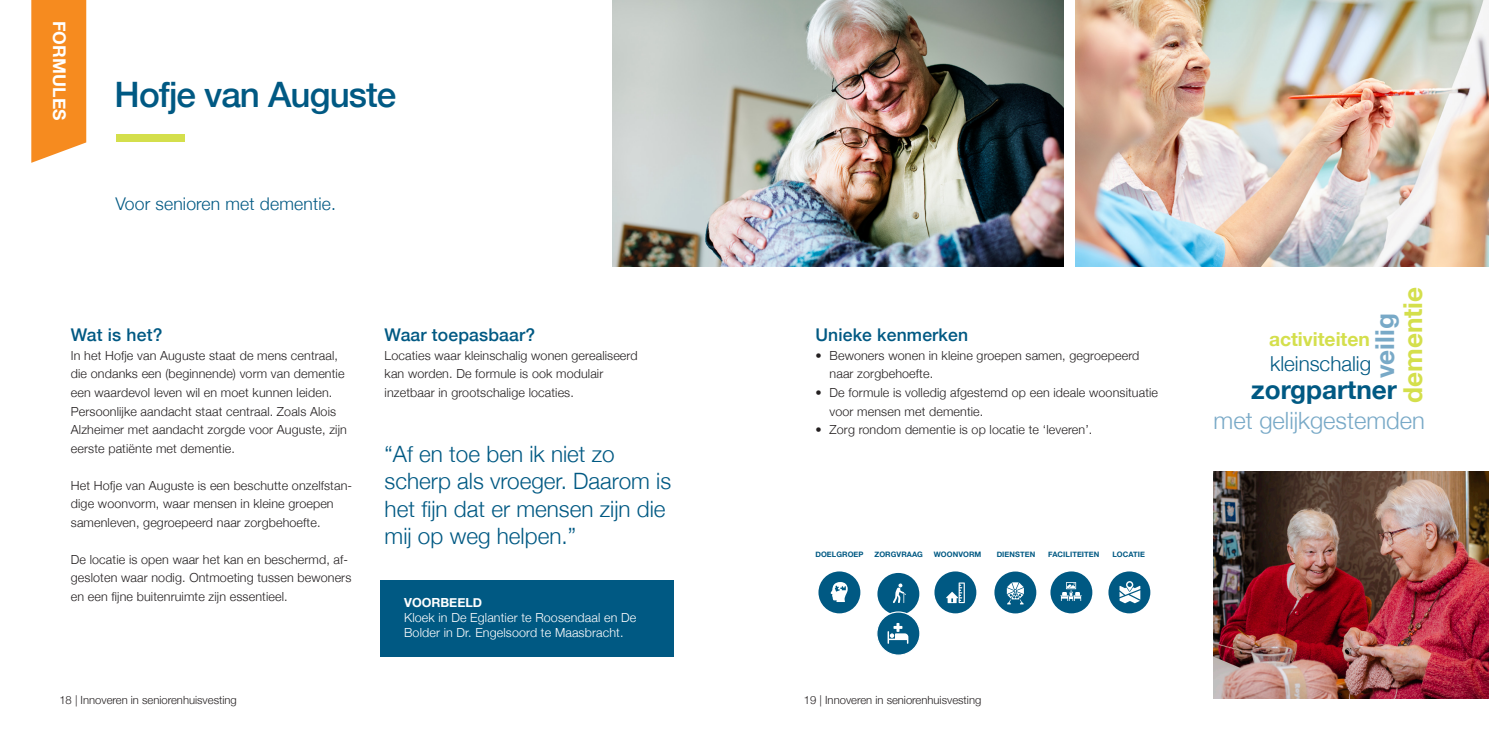
<style>
.page{position:relative;width:1489px;height:745px;background:#fff}
.page>*{position:absolute;margin:0;border:0;box-sizing:border-box;transform-origin:0 0}
.t1{font:500 35px "Helvetica Neue";letter-spacing:-.025em;color:#005983}
.t2{font:700 26.12px "Helvetica Neue";color:#005983}
.t3{font:700 26.12px "Helvetica Neue";color:#d4df4c}
.t4{font:700 26.12px "Helvetica Neue";color:#78a9c7}
.t5{font:300 23.75px "Helvetica Neue";color:#78a9c7}
.t6{font:300 22.5px/27.5px "Helvetica Neue";color:#005983}
.t7{font:300 20.62px "Helvetica Neue";color:#005983}
.t8{font:700 19.25px "Helvetica Neue";color:#d4df4c}
.t9{font:500 17.5px "Helvetica Neue";letter-spacing:.01em;color:#005983}
.t10{font:300 17.5px "Helvetica Neue";letter-spacing:.01em;color:#005983}
.t11{font:700 17.5px "Helvetica Neue";letter-spacing:.01em;color:#fff}
.t12{font:300 12.5px/18.5px "Helvetica Neue";letter-spacing:.01em;color:#231f20}
.t13{font:300 12.5px/15px "Helvetica Neue";letter-spacing:.01em;color:#fff}
.t14{font:700 12.5px "Helvetica Neue";color:#fff}
.t15{font:300 11.25px "Helvetica Neue";color:#231f20}
.t16{font:700 7.5px "Helvetica Neue";letter-spacing:.01em;color:#005983}
</style>
<div class="page">
<img style="left:1075px;top:0;width:413px;height:266px">
<img style="left:612px;top:0;width:451px;height:266px">
<div style="left:818px;top:571px;width:42px;height:42px;background:#005983;border-radius:50%"></div>
<svg style="left:830px;top:582px;width:17px;height:19px"></svg>
<div style="left:1108px;top:571px;width:42px;height:42px;background:#005983;border-radius:50%"></div>
<svg style="left:1119px;top:581px;width:21px;height:22px"></svg>
<div style="left:1050px;top:571px;width:42px;height:42px;background:#005983;border-radius:50%"></div>
<svg style="left:1060px;top:582px;width:21px;height:18px"></svg>
<div style="left:934px;top:571px;width:42px;height:42px;background:#005983;border-radius:50%"></div>
<svg style="left:946px;top:582px;width:18px;height:20px"></svg>
<div style="left:877px;top:572px;width:42px;height:42px;background:#005983;border-radius:50%"></div>
<svg style="left:893px;top:583px;width:12px;height:19px"></svg>
<div style="left:876px;top:611px;width:43px;height:43px;background:#005983;border-radius:50%"></div>
<div style="left:876px;top:611px;width:44px;height:44px;border:1px solid #fff;border-radius:50%"></div>
<svg style="left:887px;top:622px;width:21px;height:21px"></svg>
<div style="left:994px;top:571px;width:42px;height:42px;background:#005983;border-radius:50%"></div>
<svg style="left:1006px;top:582px;width:17px;height:22px"></svg>
<img style="left:1213px;top:471px;width:275px;height:227px">
<div style="left:116px;top:134px;width:69px;height:8px;background:#d4df4c"></div>
<svg style="left:31px;top:0;width:55px;height:163px;background:#f6922e"></svg>
<div style="left:380px;top:579px;width:293px;height:77px;background:#005983"></div>
<p class="t11" style="left:73px;top:21px;width:101px;rotate:90deg">FORMULES</p>
<p class="t1" style="left:115px;top:66px;width:283px">Hofje van Auguste</p>
<p class="t10" style="left:115px;top:190px;width:222px">Voor senioren met dementie.</p>
<p class="t9" style="left:71px;top:321px;width:93px">Wat is het?</p>
<p class="t12" style="left:71px;top:345px;width:277px">In het Hofje van Auguste staat de mens centraal, die ondanks een (beginnende) vorm van dementie een waardevol leven wil en moet kunnen leiden.<br>Persoonlijke aandacht staat centraal. Zoals Alois Alzheimer met aandacht zorgde voor Auguste, zijn eerste patiënte met dementie.</p>
<p class="t12" style="left:71px;top:474px;width:283px">Het Hofje van Auguste is een beschutte onzelfstan&shy;dige woonvorm, waar mensen in kleine groepen samenleven, gegroepeerd naar zorgbehoefte.</p>
<p class="t12" style="left:71px;top:548px;width:282px">De locatie is open waar het kan en beschermd, af&shy;gesloten waar nodig. Ontmoeting tussen bewoners en een fijne buitenruimte zijn essentieel.</p>
<p class="t9" style="left:384px;top:321px;width:152px">Waar toepasbaar?</p>
<p class="t12" style="left:384px;top:345px;width:254px">Locaties waar kleinschalig wonen gerealiseerd</p>
<p class="t12" style="left:384px;top:363px;width:220px">kan worden. De formule is ook modulair</p>
<p class="t12" style="left:384px;top:382px;width:191px">inzetbaar in grootschalige locaties.</p>
<p class="t6" style="left:384px;top:438px;width:288px">“Af en toe ben ik niet zo scherp als vroeger. Daarom is het fijn dat er mensen zijn die mij op weg helpen.”</p>
<p class="t14" style="left:404px;top:592px;width:80px">VOORBEELD</p>
<p class="t13" style="left:404px;top:609px;width:234px">Kloek in De Eglantier te Roosendaal en De<br>Bolder in Dr. Engelsoord te Maasbracht.</p>
<p class="t9" style="left:815px;top:321px;width:154px">Unieke kenmerken</p>
<p class="t12" style="left:829px;top:345px;width:311px;text-indent:-14px">• Bewoners wonen in kleine groepen samen, gegroepeerd naar zorgbehoefte.</p>
<p class="t12" style="left:829px;top:382px;width:330px;text-indent:-14px">• De formule is volledig afgestemd op een ideale woonsituatie voor mensen met dementie.</p>
<p class="t12" style="left:815px;top:419px;width:278px">• Zorg rondom dementie is op locatie te ‘leveren’.</p>
<p class="t16" style="left:815px;top:548px;width:50px">DOELGROEP</p>
<p class="t16" style="left:874px;top:548px;width:50px">ZORGVRAAG</p>
<p class="t16" style="left:933px;top:548px;width:49px">WOONVORM</p>
<p class="t16" style="left:996px;top:548px;width:40px">DIENSTEN</p>
<p class="t16" style="left:1048px;top:548px;width:53px">FACILITEITEN</p>
<p class="t16" style="left:1112px;top:548px;width:34px">LOCATIE</p>
<p class="t15" style="left:59px;top:690px;width:179px">18 | Innoveren in seniorenhuisvesting</p>
<p class="t15" style="left:803px;top:690px;width:179px">19 | Innoveren in seniorenhuisvesting</p>
<p class="t3" style="left:1391px;top:402px;width:117px;rotate:-90deg">dementie</p>
<p class="t4" style="left:1364px;top:378px;width:66px;rotate:-90deg">veilig</p>
<p class="t8" style="left:1268px;top:324px;width:102px">activiteiten</p>
<p class="t7" style="left:1269px;top:346px;width:103px">kleinschalig</p>
<p class="t5" style="left:1213px;top:401px;width:213px">met gelijkgestemden</p>
<p class="t2" style="left:1251px;top:369px;width:147px">zorgpartner</p>
</div>
